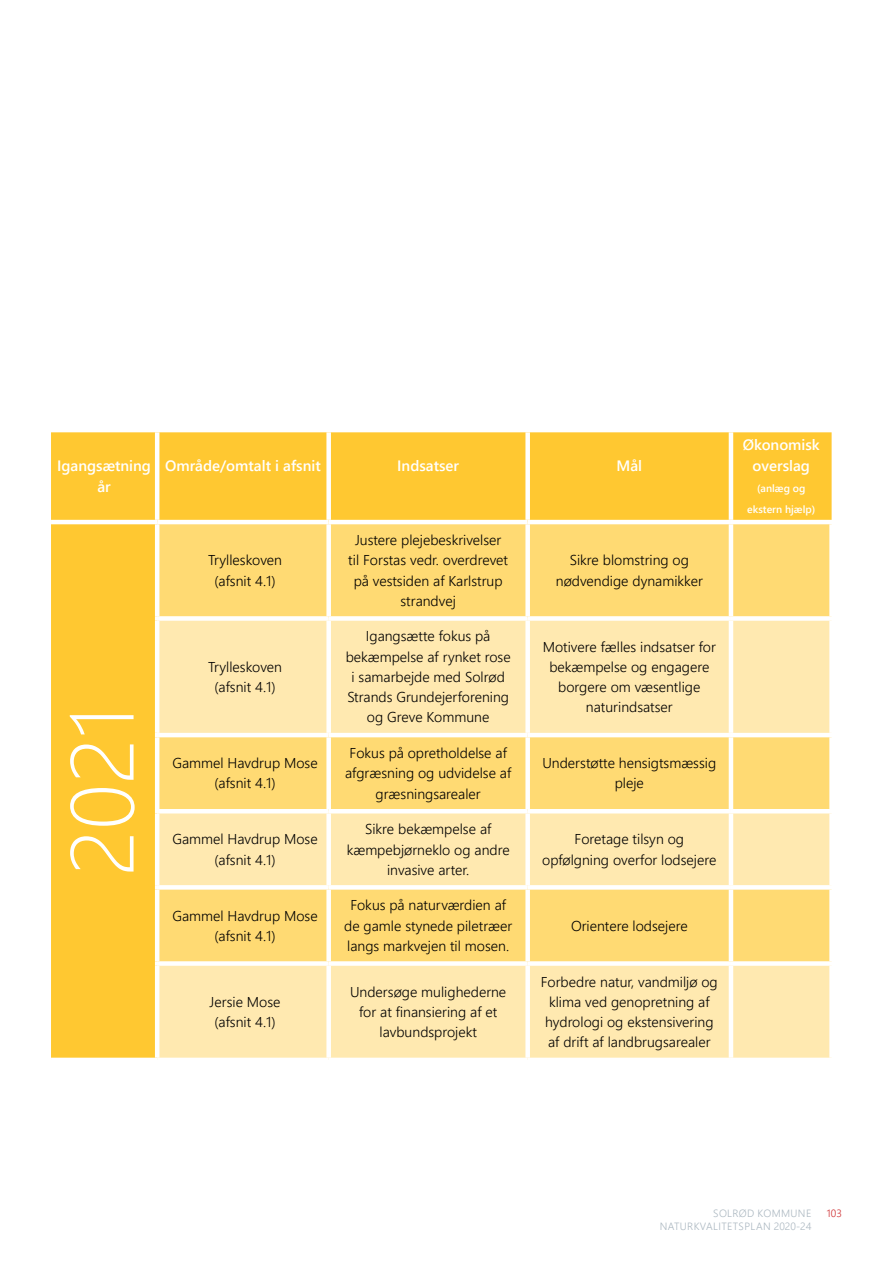
<style>
.page{position:relative;width:893px;height:1263px;background:#fff}
.page>*{position:absolute;margin:0;border:0;box-sizing:border-box;transform-origin:0 0}
.H3_Mellemrubrikker{font:300 89.1px "Segoe UI";color:#fff}
.H3_Mellemrubrikker-2{font:600 15px/21px "Segoe UI";color:#fff;text-align:center}
.Tekstboks_tekst{font:300 14.25px/20.2px "Segoe UI";color:#000;text-align:center}
.t1{font:300 10.5px/13.5px "Segoe UI";letter-spacing:.035em;color:#acb8c1;text-align:right}
.H3_Mellemrubrikker-3{font:600 10.5px/21px "Segoe UI";color:#fff;text-align:center}
.t2{font:300 10.5px "Segoe UI";color:#cd2a2d}
</style>
<div class="page">
<div style="left:51px;top:432px;width:781px;height:626px;background:#ffc831"></div>
<div style="left:159px;top:524px;width:670px;height:92px;background:#ffda73"></div>
<svg style="left:159px;top:621px;width:670px;height:437px;background:#ffe49b"></svg>
<hr style="left:155px;top:432px;width:4px;height:88px;background:#fff">
<div style="left:326px;top:432px;width:5px;height:88px;background:#fff"></div>
<div style="left:525px;top:432px;width:5px;height:88px;background:#fff"></div>
<hr style="left:729px;top:432px;width:4px;height:88px;background:#fff">
<hr style="left:157px;top:520px;width:172px;height:4px;background:#fff">
<hr style="left:155px;top:524px;width:4px;height:92px;background:#fff">
<hr style="left:329px;top:520px;width:199px;height:4px;background:#fff">
<div style="left:326px;top:524px;width:5px;height:92px;background:#fff"></div>
<hr style="left:528px;top:520px;width:203px;height:4px;background:#fff">
<div style="left:525px;top:524px;width:5px;height:92px;background:#fff"></div>
<hr style="left:731px;top:520px;width:103px;height:4px;background:#fff">
<hr style="left:729px;top:524px;width:4px;height:92px;background:#fff">
<div style="left:829px;top:524px;width:5px;height:92px;background:#fff"></div>
<div style="left:155px;top:616px;width:174px;height:5px;background:#fff"></div>
<hr style="left:155px;top:621px;width:4px;height:112px;background:#fff">
<div style="left:329px;top:616px;width:199px;height:5px;background:#fff"></div>
<div style="left:326px;top:621px;width:5px;height:112px;background:#fff"></div>
<div style="left:528px;top:616px;width:203px;height:5px;background:#fff"></div>
<div style="left:525px;top:621px;width:5px;height:112px;background:#fff"></div>
<div style="left:731px;top:616px;width:103px;height:5px;background:#fff"></div>
<hr style="left:729px;top:621px;width:4px;height:112px;background:#fff">
<div style="left:829px;top:621px;width:5px;height:112px;background:#fff"></div>
<hr style="left:155px;top:733px;width:174px;height:4px;background:#fff">
<hr style="left:155px;top:737px;width:4px;height:72px;background:#fff">
<hr style="left:329px;top:733px;width:199px;height:4px;background:#fff">
<div style="left:326px;top:737px;width:5px;height:72px;background:#fff"></div>
<hr style="left:528px;top:733px;width:203px;height:4px;background:#fff">
<div style="left:525px;top:737px;width:5px;height:72px;background:#fff"></div>
<hr style="left:731px;top:733px;width:103px;height:4px;background:#fff">
<hr style="left:729px;top:737px;width:4px;height:72px;background:#fff">
<div style="left:829px;top:737px;width:5px;height:72px;background:#fff"></div>
<hr style="left:155px;top:809px;width:174px;height:4px;background:#fff">
<hr style="left:155px;top:813px;width:4px;height:72px;background:#fff">
<hr style="left:329px;top:809px;width:199px;height:4px;background:#fff">
<div style="left:326px;top:813px;width:5px;height:72px;background:#fff"></div>
<hr style="left:528px;top:809px;width:203px;height:4px;background:#fff">
<div style="left:525px;top:813px;width:5px;height:72px;background:#fff"></div>
<hr style="left:731px;top:809px;width:103px;height:4px;background:#fff">
<hr style="left:729px;top:813px;width:4px;height:72px;background:#fff">
<div style="left:829px;top:813px;width:5px;height:72px;background:#fff"></div>
<div style="left:155px;top:885px;width:174px;height:5px;background:#fff"></div>
<hr style="left:155px;top:890px;width:4px;height:71px;background:#fff">
<div style="left:329px;top:885px;width:199px;height:5px;background:#fff"></div>
<div style="left:326px;top:890px;width:5px;height:71px;background:#fff"></div>
<div style="left:528px;top:885px;width:203px;height:5px;background:#fff"></div>
<div style="left:525px;top:890px;width:5px;height:71px;background:#fff"></div>
<div style="left:731px;top:885px;width:103px;height:5px;background:#fff"></div>
<hr style="left:729px;top:890px;width:4px;height:71px;background:#fff">
<div style="left:829px;top:890px;width:5px;height:71px;background:#fff"></div>
<div style="left:155px;top:961px;width:174px;height:5px;background:#fff"></div>
<hr style="left:155px;top:966px;width:4px;height:92px;background:#fff">
<div style="left:329px;top:961px;width:199px;height:5px;background:#fff"></div>
<div style="left:326px;top:966px;width:5px;height:92px;background:#fff"></div>
<div style="left:528px;top:961px;width:203px;height:5px;background:#fff"></div>
<div style="left:525px;top:966px;width:5px;height:92px;background:#fff"></div>
<div style="left:731px;top:961px;width:103px;height:5px;background:#fff"></div>
<hr style="left:729px;top:966px;width:4px;height:92px;background:#fff">
<div style="left:829px;top:966px;width:5px;height:92px;background:#fff"></div>
<hr style="left:51px;top:520px;width:106px;height:4px;background:#fff">
<h3 class="H3_Mellemrubrikker-2" style="left:57px;top:455px;width:95px">Igangsætning år</h3>
<h3 class="H3_Mellemrubrikker-2" style="left:165px;top:455px;width:157px">Område/omtalt i afsnit</h3>
<h3 class="H3_Mellemrubrikker-2" style="left:397px;top:455px;width:63px">Indsatser</h3>
<h3 class="H3_Mellemrubrikker-2" style="left:616px;top:455px;width:27px">Mål</h3>
<h3 class="H3_Mellemrubrikker" style="left:35px;top:876px;width:171px;rotate:-90deg">2021</h3>
<p class="Tekstboks_tekst" style="left:208px;top:549px;width:75px">Trylleskoven (afsnit 4.1)</p>
<p class="Tekstboks_tekst" style="left:208px;top:656px;width:75px">Trylleskoven (afsnit 4.1)</p>
<p class="Tekstboks_tekst" style="left:348px;top:529px;width:161px">Justere plejebeskrivelser til Forstas vedr. overdrevet på vestsiden af Karlstrup strandvej</p>
<p class="Tekstboks_tekst" style="left:556px;top:549px;width:148px">Sikre blomstring og nødvendige dynamikker</p>
<p class="Tekstboks_tekst" style="left:346px;top:626px;width:167px">I gangsætte fokus på bekæmpelse af rynket rose i samarbejde med Solrød<br>Strands Grundejerforening og Greve Kommune</p>
<p class="Tekstboks_tekst" style="left:543px;top:636px;width:175px">Motivere fælles indsatser for bekæmpelse og engagere borgere om væsentlige naturindsatser</p>
<p class="Tekstboks_tekst" style="left:172px;top:752px;width:147px">Gammel Havdrup Mose (afsnit 4.1)</p>
<p class="Tekstboks_tekst" style="left:345px;top:742px;width:168px">Fokus på opretholdelse af afgræsning og udvidelse af græsningsarealer</p>
<p class="Tekstboks_tekst" style="left:542px;top:752px;width:175px">Understøtte hensigtsmæssig pleje</p>
<p class="Tekstboks_tekst" style="left:172px;top:829px;width:147px">Gammel Havdrup Mose (afsnit 4.1)</p>
<p class="Tekstboks_tekst" style="left:347px;top:818px;width:164px">Sikre bekæmpelse af kæmpebjørneklo og andre invasive arter.</p>
<p class="Tekstboks_tekst" style="left:542px;top:829px;width:176px">Foretage tilsyn og opfølgning overfor lodsejere</p>
<p class="Tekstboks_tekst" style="left:172px;top:905px;width:147px">Gammel Havdrup Mose (afsnit 4.1)</p>
<p class="Tekstboks_tekst" style="left:344px;top:895px;width:169px">Fokus på naturværdien af de gamle stynede piletræer langs markvejen til mosen.</p>
<p class="Tekstboks_tekst" style="left:571px;top:915px;width:118px">Orientere lodsejere</p>
<p class="Tekstboks_tekst" style="left:210px;top:991px;width:72px">Jersie Mose (afsnit 4.1)</p>
<p class="Tekstboks_tekst" style="left:350px;top:981px;width:158px">Undersøge mulighederne for at finansiering af et lavbundsprojekt</p>
<p class="Tekstboks_tekst" style="left:541px;top:971px;width:178px;text-align:left">Forbedre natur, vandmiljø og klima ved genopretning af hydrologi og ekstensivering af drift af landbrugsarealer</p>
<h3 class="H3_Mellemrubrikker-2" style="left:743px;top:434px;width:79px">Økonomisk overslag</h3>
<h3 class="H3_Mellemrubrikker-3" style="left:747px;top:477px;width:69px">(anlæg og ekstern hjælp)</h3>
<p class="t1" style="left:660px;top:1206px;width:153px">SOLRØD KOMMUNE<br>NATURKVALITETSPLAN 2020-24</p>
<p class="t2" style="left:827px;top:1205px;width:17px">103</p>
</div>
